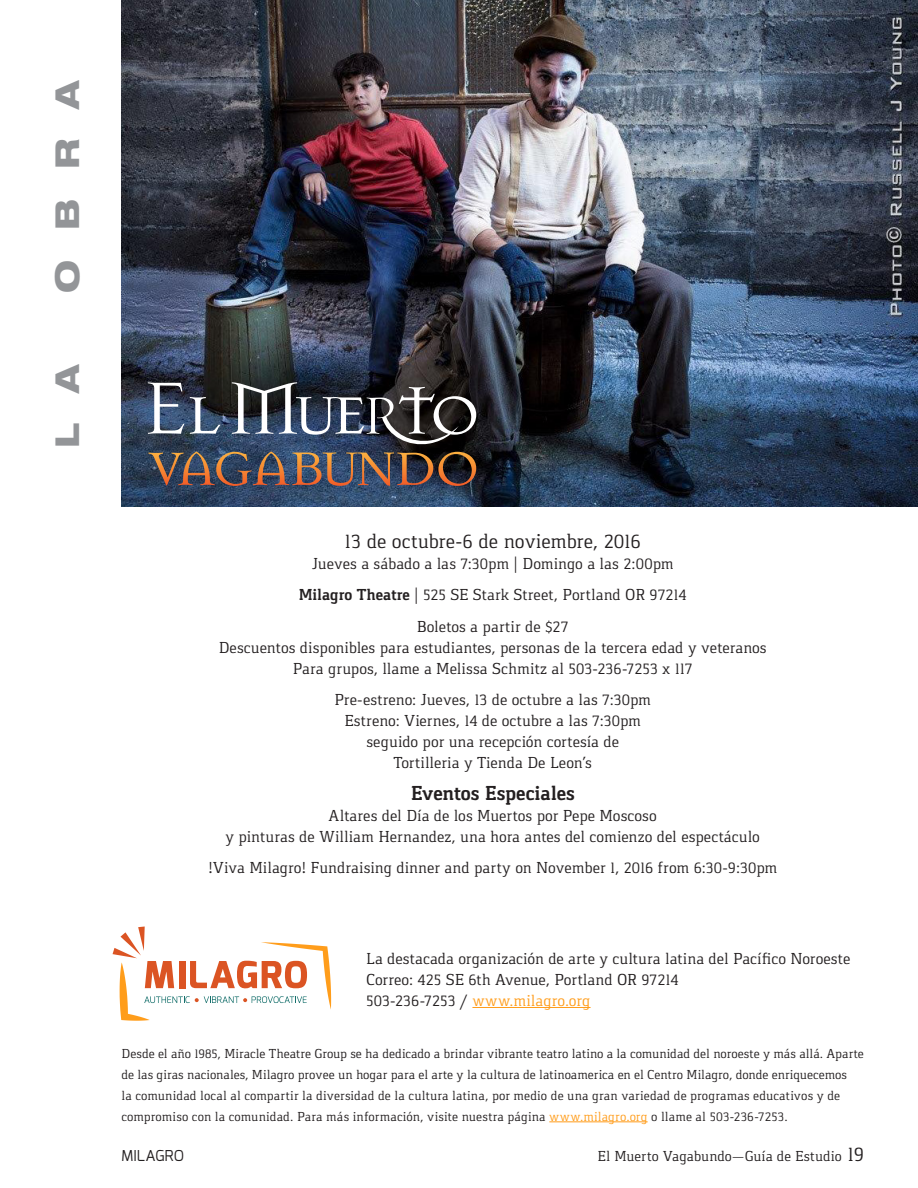
<style>
.page{position:relative;width:918px;height:1188px;background:#fff}
.page>*{position:absolute;margin:0;border:0;box-sizing:border-box;transform-origin:0 0}
.t1{font:800 expanded 33px "Helvetica Neue LT Pro";color:#939598}
.MTG_SG_BodyText{font:21px "Gaspar";letter-spacing:-.01em;color:#231f20}
.MTG_SG_BodyText-2{font:700 21px "Gaspar";letter-spacing:-.005em;color:#231f20}
.MTG_SG_BodyText-3{font:16.5px/21px "Gaspar";color:#231f20;text-align:center}
.MTG_SG_BodyText-4{font:16.5px "Gaspar";color:#ff9d1b}
.t2{font:15px "Gaspar";color:#231f20}
.t3{font:15px "Exo";letter-spacing:.005em;color:#231f20}
.MTG_SG_BodyText-5{font:13.5px/21px "Gaspar";color:#231f20}
.s1{font-weight:700}
.s2{color:#231f20}
.s3{color:#ff9d1b}
.s4{font-size:21px}
</style>
<div class="page">
<img style="left:122px;top:0;width:796px;height:507px">
<svg style="left:148px;top:382px;width:328px;height:104px;background:#4b4a52"></svg>
<hr style="left:549px;top:1122px;width:99px;height:1px;background:#ff9d1b">
<svg style="left:113px;top:927px;width:218px;height:94px"></svg>
<hr style="left:472px;top:1007px;width:119px;height:1px;background:#ff9d1b">
<p class="t1" style="left:46px;top:293px;width:215px;rotate:-90deg">OBRA</p>
<p class="t1" style="left:46px;top:448px;width:86px;rotate:-90deg">L A</p>
<p class="MTG_SG_BodyText" style="left:345px;top:529px;width:298px">13 de octubre–6 de noviembre, 2016</p>
<p class="MTG_SG_BodyText-3" style="left:312px;top:553px;width:364px">Jueves a sábado a las 7:30pm | Domingo a las 2:00pm</p>
<p class="MTG_SG_BodyText-3" style="left:299px;top:584px;width:390px"><span class="s1">Milagro Theatre</span> | 525 SE Stark Street, Portland OR 97214</p>
<p class="MTG_SG_BodyText-3" style="left:417px;top:616px;width:153px">Boletos a partir de $27</p>
<p class="MTG_SG_BodyText-3" style="left:219px;top:637px;width:550px">Descuentos disponibles para estudiantes, personas de la tercera edad y veteranos</p>
<p class="MTG_SG_BodyText-3" style="left:293px;top:658px;width:401px">Para grupos, llame a Melissa Schmitz al 503-236-7253 x 117</p>
<p class="MTG_SG_BodyText-3" style="left:334px;top:689px;width:318px">Pre-estreno: Jueves, 13 de octubre a las 7:30pm</p>
<p class="MTG_SG_BodyText-3" style="left:344px;top:710px;width:298px">Estreno: Viernes, 14 de octubre a las 7:30pm seguido por una recepción cortesía de</p>
<p class="MTG_SG_BodyText-3" style="left:393px;top:752px;width:200px">Tortilleria y Tienda De Leon's</p>
<p class="MTG_SG_BodyText-2" style="left:411px;top:781px;width:166px">Eventos Especiales</p>
<p class="MTG_SG_BodyText-3" style="left:226px;top:805px;width:536px">Altares del Día de los Muertos por Pepe Moscoso<br>y pinturas de William Hernandez, una hora antes del comienzo del espectáculo</p>
<p class="MTG_SG_BodyText-3" style="left:208px;top:857px;width:571px">!Viva Milagro! Fundraising dinner and party on November 1, 2016 from 6:30–9:30pm</p>
<p class="MTG_SG_BodyText-3" style="left:366px;top:948px;width:486px">La destacada organización de arte y cultura latina del Pacífico Noroeste</p>
<p class="MTG_SG_BodyText-3" style="left:366px;top:969px;width:314px">Correo: 425 SE 6th Avenue, Portland OR 97214</p>
<p class="MTG_SG_BodyText-4" style="left:366px;top:991px;width:226px"><span class="s2">503-236-7253 /</span> www.milagro.org</p>
<p class="MTG_SG_BodyText-5" style="left:122px;top:1043px;width:744px">Desde el año 1985, Miracle Theatre Group se ha dedicado a brindar vibrante teatro latino a la comunidad del noroeste y más allá. Aparte de las giras nacionales, Milagro provee un hogar para el arte y la cultura de latinoamerica en el Centro Milagro, donde enriquecemos<br>la comunidad local al compartir la diversidad de la cultura latina, por medio de una gran variedad de programas educativos y de compromiso con la comunidad. Para más información, visite nuestra página <span class="s3">www.milagro.org</span> o llame al 503-236-7253.</p>
<p class="t3" style="left:122px;top:1146px;width:64px">MILAGRO</p>
<p class="t2" style="left:598px;top:1148px;width:268px">El Muerto Vagabundo—Guía de Estudio <span class="s4">19</span></p>
</div>
